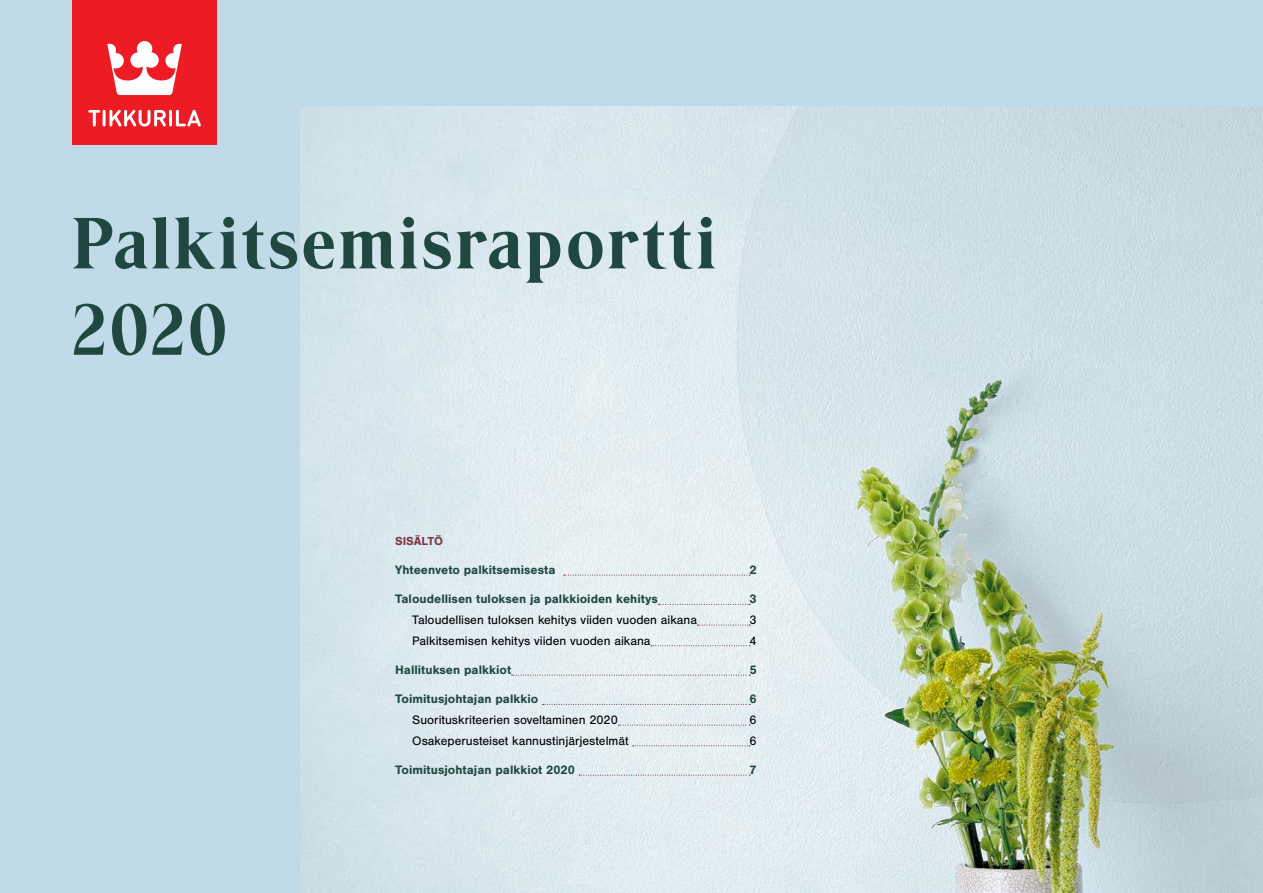
<style>
.page{position:relative;width:1263px;height:893px;background:#fff}
.page>*{position:absolute;margin:0;border:0;box-sizing:border-box;transform-origin:0 0}
.t1{font:72px/86.4px "Tikkurila Consumer Serif";letter-spacing:.05em;color:#204840}
.t2{font:12.75px "Nimbus San";color:#000}
.t3{font:700 12.75px "Nimbus San";color:#204840}
.t4{font:700 12px "Nimbus San";color:#7e3645}
</style>
<div class="page">
<div style="left:0;top:0;width:1262px;height:893px;background:#c0dae7"></div>
<img style="left:301px;top:106px;width:962px;height:787px">
<div style="left:72px;top:0;width:145px;height:145px;background:#ed1c24"></div>
<svg style="left:88px;top:110px;width:113px;height:16px"></svg>
<svg style="left:107px;top:41px;width:75px;height:54px"></svg>
<svg style="left:564px;top:575px;width:186px;height:1px"></svg>
<svg style="left:658px;top:604px;width:92px;height:1px"></svg>
<svg style="left:697px;top:625px;width:53px;height:1px"></svg>
<svg style="left:651px;top:645px;width:99px;height:1px"></svg>
<svg style="left:511px;top:675px;width:239px;height:1px"></svg>
<svg style="left:542px;top:704px;width:208px;height:1px"></svg>
<svg style="left:618px;top:725px;width:132px;height:1px"></svg>
<svg style="left:633px;top:745px;width:117px;height:1px"></svg>
<svg style="left:579px;top:775px;width:171px;height:1px"></svg>
<h1 class="t1" style="left:72px;top:200px;width:645px">Palkitsemisraportti<br>2020</h1>
<p class="t4" style="left:395px;top:534px;width:49px">SISÄLTÖ</p>
<p class="t3" style="left:395px;top:562px;width:162px">Yhteenveto palkitsemisesta</p>
<p class="t3" style="left:749px;top:562px;width:9px">2</p>
<p class="t3" style="left:395px;top:592px;width:264px">Taloudellisen tuloksen ja palkkioiden kehitys</p>
<p class="t3" style="left:749px;top:592px;width:9px">3</p>
<p class="t2" style="left:412px;top:613px;width:286px">Taloudellisen tuloksen kehitys viiden vuoden aikana</p>
<p class="t2" style="left:749px;top:613px;width:9px">3</p>
<p class="t2" style="left:412px;top:633px;width:240px">Palkitsemisen kehitys viiden vuoden aikana</p>
<p class="t2" style="left:749px;top:633px;width:9px">4</p>
<p class="t3" style="left:395px;top:662px;width:117px">Hallituksen palkkiot</p>
<p class="t3" style="left:749px;top:662px;width:9px">5</p>
<p class="t3" style="left:395px;top:692px;width:145px">Toimitusjohtajan palkkio</p>
<p class="t3" style="left:749px;top:692px;width:9px">6</p>
<p class="t2" style="left:412px;top:713px;width:207px">Suorituskriteerien soveltaminen 2020</p>
<p class="t2" style="left:749px;top:713px;width:9px">6</p>
<p class="t2" style="left:412px;top:733px;width:218px">Osakeperusteiset kannustinjärjestelmät</p>
<p class="t2" style="left:749px;top:733px;width:9px">6</p>
<p class="t3" style="left:395px;top:762px;width:181px">Toimitusjohtajan palkkiot 2020</p>
<p class="t3" style="left:749px;top:762px;width:9px">7</p>
</div>
